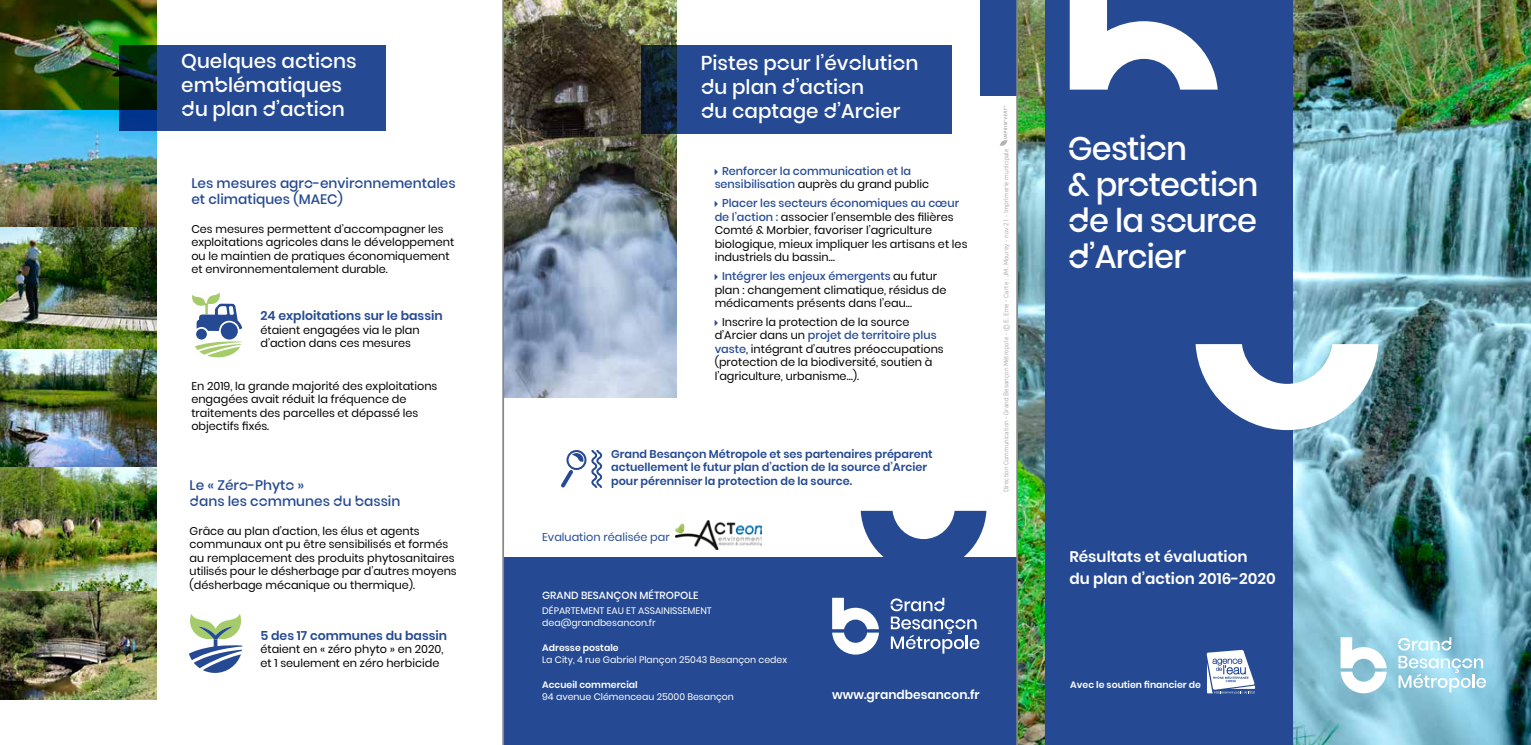
<style>
.page{position:relative;width:1531px;height:745px;background:#fff}
.page>*{position:absolute;margin:0;border:0;box-sizing:border-box;transform-origin:0 0}
.t1{font:32.75px/36px "Poppins Mediumcustom";letter-spacing:-.025em;color:#fff}
.t2{font:20px/24px "Poppins Mediumcustom";color:#fff}
.t3{font:600 15.25px/22.1px "Poppins";color:#fff}
.t4{font:13.75px/16.5px "Poppins Mediumcustom";color:#254a93}
.t5{font:600 12.5px "Poppins";color:#254a93}
.t6{font:600 12.38px "Poppins";color:#fff}
.t7{font:11.25px/13.5px "Poppins";color:#000}
.t8{font:600 11.25px/13.5px "Poppins";color:#254a93}
.t9{font:500 11.25px/13.5px "Poppins";color:#254a93}
.t10{font:11.25px "Poppins";color:#254a93}
.t11{font:10.38px "Poppins Mediumcustom";letter-spacing:.005em;color:#fff}
.t12{font:9.38px/12.4px "Poppins";color:#fff}
.t13{font:600 9.38px "Poppins";color:#fff}
.t14{font:6.88px "DIN2014";color:#b3b2b2}
.s1{font-weight:400;color:#000}
.s2{font-weight:500;color:#254a93}
</style>
<div class="page">
<img style="left:504px;top:0;width:173px;height:397px">
<img style="left:1018px;top:0;width:513px;height:744px">
<div style="left:1045px;top:0;width:248px;height:744px;background:#254a93"></div>
<svg style="left:1070px;top:0;width:147px;height:90px"></svg>
<svg style="left:1195px;top:344px;width:183px;height:86px"></svg>
<svg style="left:1340px;top:636px;width:46px;height:56px"></svg>
<svg style="left:1398px;top:636px;width:88px;height:56px;background:#abdaea"></svg>
<div style="left:980px;top:0;width:37px;height:95px;background:#254a93"></div>
<svg style="left:999px;top:105px;width:9px;height:41px"></svg>
<div style="left:503px;top:557px;width:514px;height:187px;background:#254a93"></div>
<svg style="left:832px;top:597px;width:47px;height:57px"></svg>
<svg style="left:890px;top:597px;width:89px;height:56px"></svg>
<svg style="left:861px;top:510px;width:125px;height:47px"></svg>
<img style="left:675px;top:520px;width:87px;height:28px">
<div style="left:641px;top:45px;width:311px;height:88px;background:#254a93"></div>
<svg style="left:561px;top:450px;width:41px;height:37px"></svg>
<img style="left:0;top:0;width:157px;height:699px">
<svg style="left:195px;top:341px;width:46px;height:16px"></svg>
<svg style="left:192px;top:292px;width:50px;height:39px"></svg>
<div style="left:196px;top:328px;width:11px;height:11px;background:#254a93;border-radius:50%"></div>
<div style="left:221px;top:322px;width:17px;height:17px;background:#254a93;border-radius:50%"></div>
<svg style="left:189px;top:614px;width:53px;height:58px"></svg>
<div style="left:120px;top:45px;width:266px;height:85px;background:#254a93"></div>
<svg style="left:1206px;top:649px;width:49px;height:44px"></svg>
<hr style="left:1016px;top:0;width:1px;height:744px;background:#878787">
<hr style="left:503px;top:0;width:1px;height:744px;background:#878787">
<hr style="left:1017px;top:0;width:1px;height:744px;background:#878787">
<h2 class="t2" style="left:181px;top:49px;width:177px">Quelques actions emblématiques du plan d’action</h2>
<p class="t4" style="left:191px;top:174px;width:266px">Les mesures agro-environnementales et climatiques (MAEC)</p>
<p class="t7" style="left:191px;top:222px;width:264px">Ces mesures permettent d’accompagner les exploitations agricoles dans le développement ou le maintien de pratiques économiquement et environnementalement durable.</p>
<p class="t5" style="left:260px;top:308px;width:184px">24 exploitations sur le bassin</p>
<p class="t7" style="left:260px;top:323px;width:161px">étaient engagées via le plan d’action dans ces mesures</p>
<p class="t7" style="left:191px;top:379px;width:248px">En 2019, la grande majorité des exploitations engagées avait réduit la fréquence de traitements des parcelles et dépassé les objectifs fixés.</p>
<p class="t4" style="left:190px;top:476px;width:212px">Le « Zéro-Phyto »<br>dans les communes du bassin</p>
<p class="t7" style="left:190px;top:523px;width:269px">Grâce au plan d’action, les élus et agents communaux ont pu être sensibilisés et formés au remplacement des produits phytosanitaires utilisés pour le désherbage par d’autres moyens (désherbage mécanique ou thermique).</p>
<p class="t5" style="left:260px;top:627px;width:188px">5 des 17 communes du bassin</p>
<p class="t7" style="left:260px;top:642px;width:184px">étaient en « zéro phyto » en 2020, et 1 seulement en zéro herbicide</p>
<h2 class="t2" style="left:701px;top:51px;width:219px">Pistes pour l’évolution du plan d’action<br>du captage d’Arcier</h2>
<p class="t9" style="left:715px;top:164px;width:216px;text-indent:7px">Renforcer la communication et la sensibilisation <span class="s1">auprès du grand public</span></p>
<p class="t7" style="left:715px;top:196px;width:254px;text-indent:7px"><span class="s2">Placer les secteurs économiques au cœur de l’action :</span> associer l’ensemble des filières Comté &amp; Morbier, favoriser l’agriculture biologique, mieux impliquer les artisans et les industriels du bassin…</p>
<p class="t7" style="left:715px;top:269px;width:233px;text-indent:7px"><span class="s2">Intégrer les enjeux émergents</span> au futur plan : changement climatique, résidus de médicaments présents dans l’eau…</p>
<p class="t7" style="left:715px;top:315px;width:231px;text-indent:7px">Inscrire la protection de la source d’Arcier dans un <span class="s2">projet de territoire plus vaste</span>, intégrant d’autres préoccupations (protection de la biodiversité, soutien à l’agriculture, urbanisme…).</p>
<p class="t8" style="left:611px;top:447px;width:323px">Grand Besançon Métropole et ses partenaires préparent actuellement le futur plan d’action de la source d’Arcier pour pérenniser la protection de la source.</p>
<p class="t10" style="left:542px;top:530px;width:129px">Evaluation réalisée par</p>
<p class="t11" style="left:542px;top:589px;width:158px">GRAND BESANÇON MÉTROPOLE</p>
<p class="t12" style="left:542px;top:604px;width:171px">DÉPARTEMENT EAU ET ASSAINISSEMENT dea@grandbesancon.fr</p>
<p class="t13" style="left:542px;top:641px;width:78px">Adresse postale</p>
<p class="t12" style="left:542px;top:653px;width:246px">La City, 4 rue Gabriel Plançon 25043 Besançon cedex</p>
<p class="t13" style="left:542px;top:678px;width:97px">Accueil commercial</p>
<p class="t12" style="left:542px;top:690px;width:193px">94 avenue Clémenceau 25000 Besançon</p>
<p class="t6" style="left:832px;top:687px;width:149px">www.grandbesancon.fr</p>
<p class="t14" style="left:1002px;top:492px;width:345px;rotate:-90deg">Direction Communication - Grand Besançon Métropole - © E. Eme - Carte : JM. Mourey - nov 21 - Imprimerie municipale</p>
<h1 class="t1" style="left:1068px;top:130px;width:192px">Gestion<br>&amp; protection de la source d’Arcier</h1>
<h3 class="t3" style="left:1069px;top:545px;width:208px">Résultats et évaluation<br>du plan d’action 2016-2020</h3>
<p class="t13" style="left:1070px;top:678px;width:132px">Avec le soutien financier de</p>
</div>
